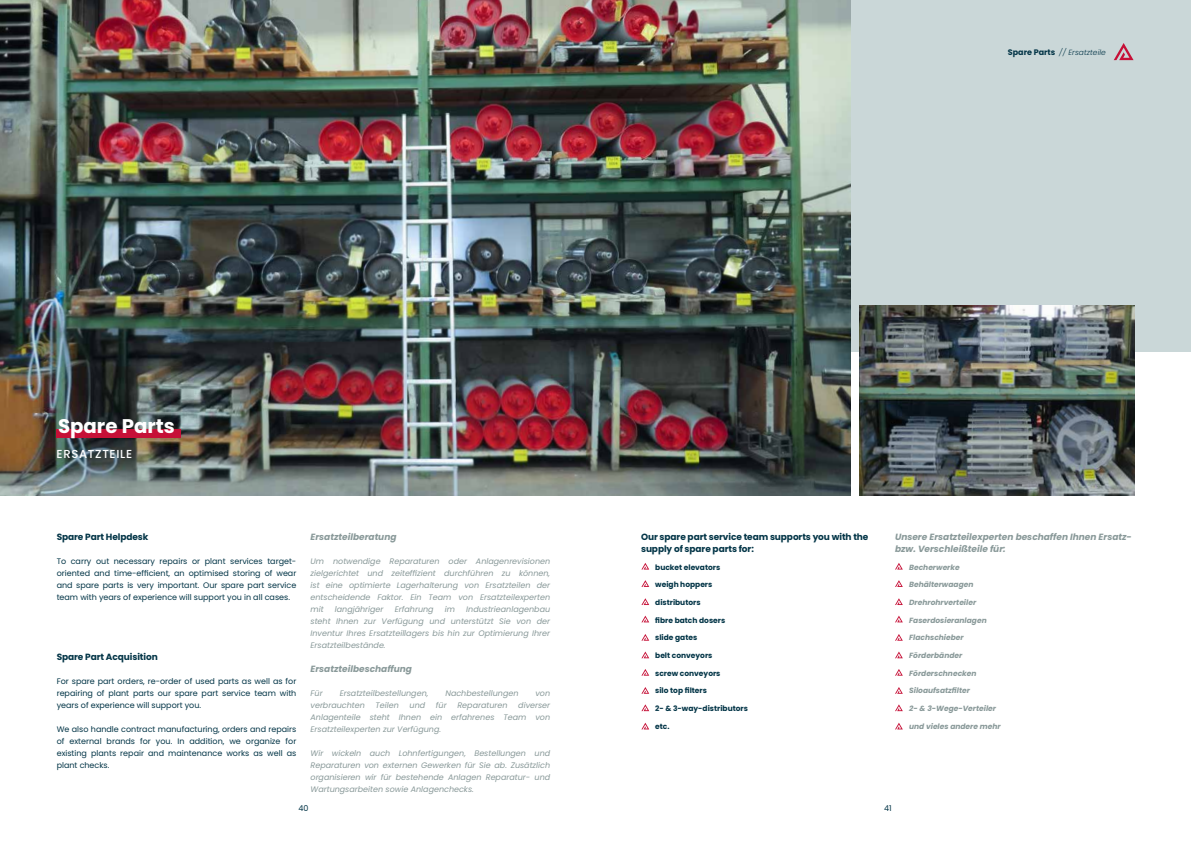
<style>
.page{position:relative;width:1191px;height:842px;background:#fff}
.page>*{position:absolute;margin:0;border:0;box-sizing:border-box;transform-origin:0 0}
.t1{font:700 19.7px "Poppins";color:#fff}
.t2{font:500 11.6px "Poppins";letter-spacing:.06em;color:#fff}
.t3{font:italic 700 9px/12px "Poppins";color:#899999}
.t4{font:700 9px/12px "Poppins";letter-spacing:-.01em;color:#033547}
.t5{font:italic 8px/12px "Poppins";color:#899999;text-align:justify}
.t6{font:8px/12px "Poppins";color:#033547;text-align:justify}
.t7{font:italic 700 7.5px "Poppins";color:#899999}
.t8{font:700 7.5px "Poppins";color:#033547}
.t9{font:italic 300 7.5px "Poppins";letter-spacing:.01em;color:#033547}
.s1{font-weight:700;font-style:normal;font-size:8px}
</style>
<div class="page">
<div style="left:583px;top:0;width:608px;height:351px;background:#cad7d8"></div>
<img style="left:0;top:0;width:604px;height:496px">
<div style="left:57px;top:429px;width:124px;height:8px;background:#c61037"></div>
<img style="left:587px;top:0;width:263px;height:495px">
<svg style="left:1114px;top:43px;width:19px;height:17px"></svg>
<svg style="left:641px;top:563px;width:8px;height:6px"></svg>
<svg style="left:641px;top:616px;width:8px;height:6px"></svg>
<svg style="left:641px;top:580px;width:8px;height:7px"></svg>
<svg style="left:641px;top:598px;width:8px;height:7px"></svg>
<svg style="left:895px;top:563px;width:8px;height:6px"></svg>
<svg style="left:895px;top:616px;width:8px;height:6px"></svg>
<svg style="left:895px;top:580px;width:8px;height:7px"></svg>
<svg style="left:895px;top:598px;width:8px;height:7px"></svg>
<svg style="left:641px;top:634px;width:8px;height:7px"></svg>
<svg style="left:895px;top:634px;width:8px;height:7px"></svg>
<img style="left:859px;top:306px;width:275px;height:189px">
<svg style="left:641px;top:651px;width:8px;height:7px"></svg>
<svg style="left:641px;top:704px;width:8px;height:7px"></svg>
<svg style="left:641px;top:669px;width:8px;height:7px"></svg>
<svg style="left:641px;top:687px;width:8px;height:7px"></svg>
<svg style="left:895px;top:651px;width:8px;height:7px"></svg>
<svg style="left:895px;top:704px;width:8px;height:7px"></svg>
<svg style="left:895px;top:669px;width:8px;height:7px"></svg>
<svg style="left:895px;top:687px;width:8px;height:7px"></svg>
<svg style="left:641px;top:723px;width:8px;height:6px"></svg>
<svg style="left:895px;top:723px;width:8px;height:6px"></svg>
<p class="t9" style="left:1008px;top:48px;width:99px"><span class="s1">Spare Parts</span> // Ersatzteile</p>
<h1 class="t1" style="left:58px;top:415px;width:118px">Spare Parts</h1>
<h2 class="t2" style="left:57px;top:447px;width:77px">ERSATZTEILE</h2>
<p class="t4" style="left:57px;top:531px;width:93px">Spare Part Helpdesk</p>
<p class="t6" style="left:57px;top:555px;width:241px">To carry out necessary repairs or plant services target&shy;oriented and time-efficient, an optimised storing of wear and spare parts is very important. Our spare part service team with years of experience will support you in all cases.</p>
<p class="t4" style="left:57px;top:651px;width:103px">Spare Part Acquisition</p>
<p class="t6" style="left:57px;top:675px;width:241px">For spare part orders, re-order of used parts as well as for repairing of plant parts our spare part service team with years of experience will support you.</p>
<p class="t6" style="left:57px;top:723px;width:241px">We also handle contract manufacturing, orders and repairs of external brands for you. In addition, we organize for existing plants repair and maintenance works as well as plant checks.</p>
<p class="t3" style="left:310px;top:531px;width:87px">Ersatzteilberatung</p>
<p class="t5" style="left:310px;top:555px;width:241px">Um notwendige Reparaturen oder Anlagenrevisionen zielgerichtet und zeiteffizient durchführen zu können, ist eine optimierte Lagerhalterung von Ersatzteilen der entscheidende Faktor. Ein Team von Ersatzteilexperten mit</p>
<p class="t5" style="left:335px;top:603px;width:50px">langjähriger</p>
<p class="t5" style="left:395px;top:603px;width:40px">Erfahrung</p>
<p class="t5" style="left:445px;top:603px;width:12px">im</p>
<p class="t5" style="left:310px;top:603px;width:241px;text-indent:156px">Industrieanlagenbau steht Ihnen zur Verfügung und unterstützt Sie von der Inventur Ihres Ersatzteillagers bis hin zur Optimierung Ihrer Ersatzteilbestände.</p>
<p class="t3" style="left:310px;top:663px;width:103px">Ersatzteilbeschaffung</p>
<p class="t5" style="left:310px;top:687px;width:14px">Für</p>
<p class="t5" style="left:340px;top:687px;width:90px">Ersatzteilbestellungen,</p>
<p class="t5" style="left:445px;top:687px;width:75px">Nachbestellungen</p>
<p class="t5" style="left:535px;top:687px;width:16px">von</p>
<p class="t5" style="left:310px;top:699px;width:56px">verbrauchten</p>
<p class="t5" style="left:375px;top:699px;width:25px">Teilen</p>
<p class="t5" style="left:409px;top:699px;width:17px">und</p>
<p class="t5" style="left:436px;top:699px;width:12px">für</p>
<p class="t5" style="left:457px;top:699px;width:52px">Reparaturen</p>
<p class="t5" style="left:310px;top:699px;width:241px;text-indent:208px">diverser Anlagenteile steht Ihnen ein erfahrenes Team von Ersatzteilexperten zur Verfügung.</p>
<p class="t5" style="left:310px;top:747px;width:241px">Wir wickeln auch Lohnfertigungen, Bestellungen und Reparaturen von externen Gewerken für Sie ab. Zusätzlich organisieren wir für bestehende Anlagen Reparatur- und Wartungsarbeiten sowie Anlagenchecks.</p>
<p class="t4" style="left:641px;top:531px;width:229px">Our spare part service team supports you with the supply of spare parts for:</p>
<p class="t8" style="left:655px;top:563px;width:67px">bucket elevators</p>
<p class="t8" style="left:655px;top:580px;width:59px">weigh hoppers</p>
<p class="t8" style="left:655px;top:598px;width:47px">distributors</p>
<p class="t8" style="left:655px;top:616px;width:71px">fibre batch dosers</p>
<p class="t8" style="left:655px;top:633px;width:43px">slide gates</p>
<p class="t8" style="left:655px;top:651px;width:59px">belt conveyors</p>
<p class="t8" style="left:655px;top:669px;width:67px">screw conveyors</p>
<p class="t8" style="left:655px;top:686px;width:53px">silo top filters</p>
<p class="t8" style="left:655px;top:704px;width:94px">2- &amp; 3-way-distributors</p>
<p class="t8" style="left:655px;top:722px;width:16px">etc.</p>
<p class="t3" style="left:895px;top:531px;width:238px">Unsere Ersatzteilexperten beschaffen Ihnen Ersatz&shy;bzw. Verschleißteile für:</p>
<p class="t7" style="left:909px;top:563px;width:52px">Becherwerke</p>
<p class="t7" style="left:909px;top:580px;width:66px">Behälterwaagen</p>
<p class="t7" style="left:909px;top:598px;width:69px">Drehrohrverteiler</p>
<p class="t7" style="left:909px;top:616px;width:79px">Faserdosieranlagen</p>
<p class="t7" style="left:909px;top:633px;width:56px">Flachschieber</p>
<p class="t7" style="left:909px;top:651px;width:55px">Förderbänder</p>
<p class="t7" style="left:909px;top:669px;width:69px">Förderschnecken</p>
<p class="t7" style="left:909px;top:686px;width:62px">Siloaufsatzfilter</p>
<p class="t7" style="left:909px;top:704px;width:88px">2- &amp; 3-Wege-Verteiler</p>
<p class="t7" style="left:909px;top:722px;width:93px">und vieles andere mehr</p>
<p class="t6" style="left:298px;top:802px;width:12px">40</p>
<p class="t6" style="left:884px;top:802px;width:9px">41</p>
</div>
